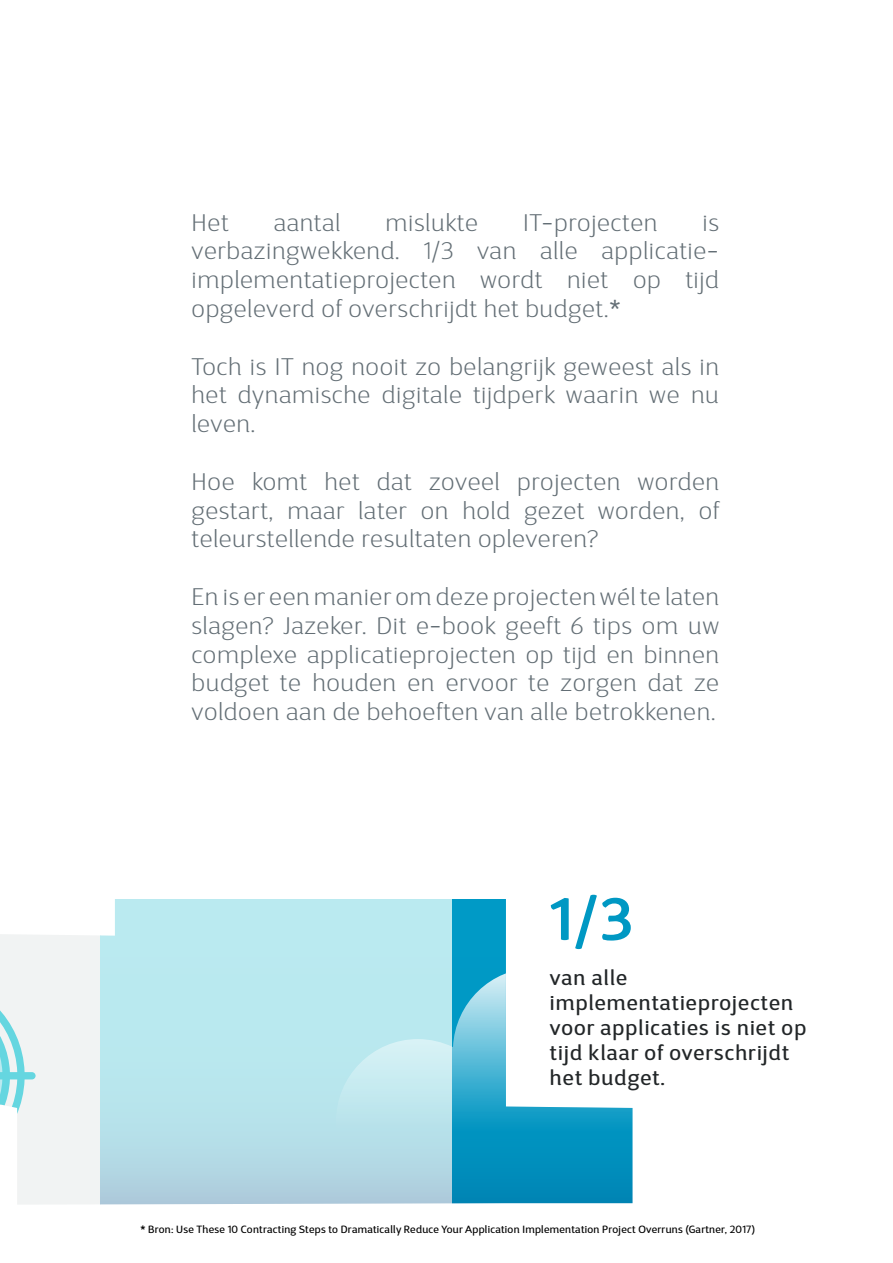
<style>
.page{position:relative;width:893px;height:1263px;background:#fff}
.page>*{position:absolute;margin:0;border:0;box-sizing:border-box;transform-origin:0 0}
.t1{font:600 60px "D Sari";color:#0098c3}
.t2{font:200 24px/28.8px "D Sari";letter-spacing:.03em;color:#636e75;text-align:justify}
.t3{font:21px/25.2px "D Sari";letter-spacing:.05em;color:#222628}
.t4{font:10.5px "D Sari";letter-spacing:.025em;color:#000101}
</style>
<div class="page">
<svg style="left:101px;top:899px;width:531px;height:305px;background:#a2d9e6"></svg>
<svg style="left:336px;top:968px;width:296px;height:165px"></svg>
<svg style="left:0;top:934px;width:101px;height:270px"></svg>
<p class="t2" style="left:192px;top:208px;width:38px">Het</p>
<p class="t2" style="left:274px;top:208px;width:68px">aantal</p>
<p class="t2" style="left:386px;top:208px;width:94px">mislukte</p>
<p class="t2" style="left:523px;top:208px;width:135px">IT-projecten</p>
<p class="t2" style="left:192px;top:208px;width:529px;text-indent:511px">is verbazingwekkend. 1/3 van alle applicatie&shy;implementatieprojecten wordt niet op tijd opgeleverd of overschrijdt het budget.*</p>
<p class="t2" style="left:192px;top:352px;width:529px">Toch is IT nog nooit zo belangrijk geweest als in het dynamische digitale tijdperk waarin we nu leven.</p>
<p class="t2" style="left:192px;top:467px;width:529px">Hoe komt het dat zoveel projecten worden gestart, maar later on hold gezet worden, of teleurstellende resultaten opleveren?</p>
<p class="t2" style="left:192px;top:582px;width:529px">En is er een manier om deze projecten wél te laten slagen? Jazeker. Dit e-book geeft 6 tips om uw complexe applicatieprojecten op tijd en binnen budget te houden en ervoor te zorgen dat ze voldoen aan de behoeften van alle betrokkenen.</p>
<h1 class="t1" style="left:550px;top:881px;width:85px">1/3</h1>
<p class="t3" style="left:550px;top:964px;width:258px">van alle implementatieprojecten voor applicaties is niet op tijd klaar of overschrijdt het budget.</p>
<p class="t4" style="left:140px;top:1222px;width:616px">* Bron: Use These 10 Contracting Steps to Dramatically Reduce Your Application Implementation Project Overruns (Gartner, 2017)</p>
</div>
